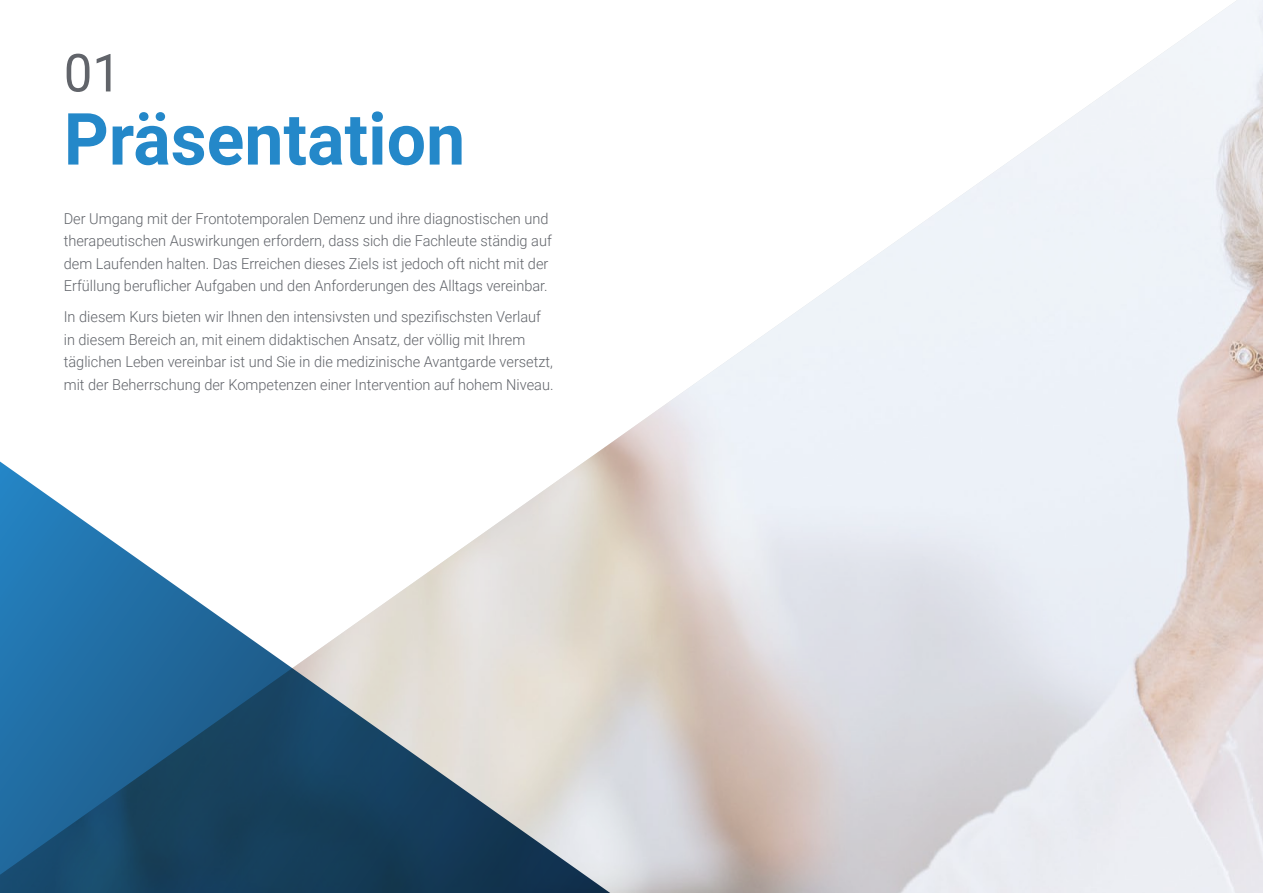
<style>
.page{position:relative;width:1263px;height:893px;background:#fff}
.page>*{position:absolute;margin:0;border:0;box-sizing:border-box;transform-origin:0 0}
.t1{font:700 72px "Roboto";color:#2488c9}
.t2{font:52.5px "Roboto";color:#61646a}
.t3{font:300 15px/22.5px "Roboto";color:#61646a}
</style>
<div class="page">
<img style="left:607px;top:0;width:656px;height:893px">
<svg style="left:0;top:446px;width:640px;height:447px"></svg>
<h2 class="t2" style="left:64px;top:36px;width:59px">01</h2>
<h1 class="t1" style="left:64px;top:89px;width:403px">Präsentation</h1>
<p class="t3" style="left:64px;top:207px;width:490px">Der Umgang mit der Frontotemporalen Demenz und ihre diagnostischen und therapeutischen Auswirkungen erfordern, dass sich die Fachleute ständig auf dem Laufenden halten. Das Erreichen dieses Ziels ist jedoch oft nicht mit der Erfüllung beruflicher Aufgaben und den Anforderungen des Alltags vereinbar.</p>
<p class="t3" style="left:64px;top:305px;width:491px">In diesem Kurs bieten wir Ihnen den intensivsten und spezifischsten Verlauf in diesem Bereich an, mit einem didaktischen Ansatz, der völlig mit Ihrem täglichen Leben vereinbar ist und Sie in die medizinische Avantgarde versetzt, mit der Beherrschung der Kompetenzen einer Intervention auf hohem Niveau.</p>
</div>
